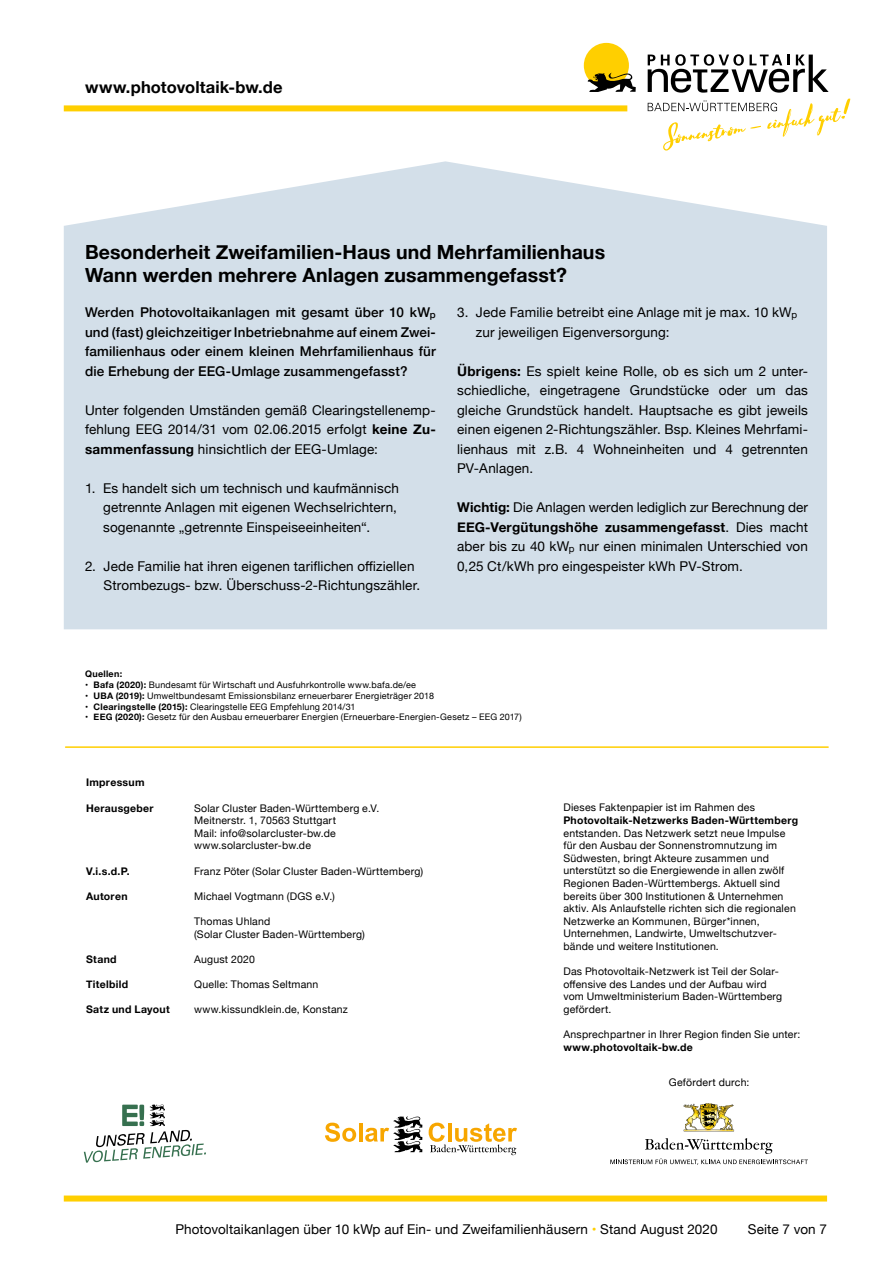
<style>
.page{position:relative;width:893px;height:1263px;background:#fff}
.page>*{position:absolute;margin:0;border:0;box-sizing:border-box;transform-origin:0 0}
.t1{font:700 19.5px/23.4px "Helvetica Neue";letter-spacing:.005em;color:#000}
.t2{font:700 16.5px "Helvetica Neue";letter-spacing:.005em;color:#000}
.t3{font:13.5px/19.5px "Helvetica Neue";letter-spacing:.01em;color:#000;text-align:justify}
.t4{font:500 13.5px/19.5px "Helvetica Neue";letter-spacing:.01em;color:#000;text-align:justify}
.t5{font:10.5px/12.6px "Helvetica Neue";letter-spacing:.02em;color:#000}
.t6{font:700 10.5px "Helvetica Neue";letter-spacing:.025em;color:#000}
.t7{font:9px "Helvetica Neue";letter-spacing:.025em;color:#000}
.t8{font:700 9px "Helvetica Neue";letter-spacing:.03em;color:#000}
.s1{font-size:9.6px}
.s2{font-weight:700}
.s3{color:#ffcf00}
</style>
<div class="page">
<div style="left:67px;top:1195px;width:757px;height:6px;background:#ffcf00"></div>
<div style="left:67px;top:105px;width:557px;height:6px;background:#ffcf00"></div>
<div style="left:584px;top:43px;width:45px;height:45px;background:#ffcf00;border-radius:50%"></div>
<svg style="left:588px;top:73px;width:48px;height:19px"></svg>
<svg style="left:648px;top:54px;width:181px;height:39px"></svg>
<svg style="left:648px;top:99px;width:202px;height:52px"></svg>
<hr style="left:66px;top:746px;width:762px;height:2px;background:#ffcf00">
<svg style="left:325px;top:1122px;width:31px;height:20px"></svg>
<hr style="left:359px;top:1123px;width:3px;height:18px;background:#f7a600">
<svg style="left:429px;top:1122px;width:88px;height:33px"></svg>
<svg style="left:365px;top:1116px;width:57px;height:36px"></svg>
<svg style="left:683px;top:1103px;width:51px;height:28px"></svg>
<svg style="left:610px;top:1138px;width:198px;height:27px"></svg>
<svg style="left:84px;top:1104px;width:122px;height:59px"></svg>
<svg style="left:64px;top:161px;width:763px;height:468px;background:#d6e1ea"></svg>
<p class="t2" style="left:85px;top:74px;width:199px">www.photovoltaik-bw.de</p>
<h1 class="t1" style="left:85px;top:241px;width:522px">Besonderheit Zweifamilien-Haus und Mehrfamilienhaus<br>Wann werden mehrere Anlagen zusammengefasst?</h1>
<p class="t3" style="left:476px;top:304px;width:323px;text-indent:-19px">3. Jede Familie betreibt eine Anlage mit je max. 10 kW<span class="s1">p </span>zur jeweiligen Eigenversorgung:</p>
<p class="t3" style="left:457px;top:362px;width:352px"><span class="s2">Übrigens:</span> Es spielt keine Rolle, ob es sich um 2 unter&shy;schiedliche, eingetragene Grundstücke oder um das gleiche Grundstück handelt. Hauptsache es gibt jeweils einen eigenen 2-Richtungszähler. Bsp. Kleines Mehrfami&shy;lienhaus mit z.B. 4 Wohneinheiten und 4 getrennten PV-Anlagen.</p>
<p class="t3" style="left:457px;top:498px;width:352px"><span class="s2">Wichtig:</span> Die Anlagen werden lediglich zur Berechnung der <span class="s2">EEG-Vergütungshöhe zusammengefasst</span>. Dies macht aber bis zu 40 kW<span class="s1">p</span> nur einen minimalen Unterschied von 0,25 Ct/kWh pro eingespeister kWh PV-Strom.</p>
<p class="t4" style="left:85px;top:302px;width:352px">Werden Photovoltaikanlagen mit gesamt über 10 kW<span class="s1">p </span>und (fast) gleichzeitiger Inbetriebnahme auf einem Zwei&shy;familienhaus oder einem kleinen Mehrfamilienhaus für die Erhebung der EEG-Umlage zusammengefasst?</p>
<p class="t3" style="left:85px;top:401px;width:352px">Unter folgenden Umständen gemäß Clearingstellenemp&shy;fehlung EEG 2014/31 vom 02.06.2015 erfolgt <span class="s2">keine Zu&shy;sammenfassung</span> hinsichtlich der EEG-Umlage:</p>
<p class="t3" style="left:103px;top:479px;width:297px;text-align:left;text-indent:-18px">1. Es handelt sich um technisch und kaufmännisch getrennte Anlagen mit eigenen Wechselrichtern, sogenannte „getrennte Einspeiseeinheiten“.</p>
<p class="t3" style="left:104px;top:557px;width:318px;text-indent:-19px">2. Jede Familie hat ihren eigenen tariflichen offiziellen<br>Strombezugs- bzw. Überschuss-2-Richtungszähler.</p>
<p class="t8" style="left:85px;top:667px;width:39px">Quellen:</p>
<p class="t7" style="left:85px;top:678px;width:332px"><span class="s2">• Bafa (2020):</span> Bundesamt für Wirtschaft und Ausfuhrkontrolle www.bafa.de/ee</p>
<p class="t7" style="left:85px;top:689px;width:350px"><span class="s2">• UBA (2019):</span> Umweltbundesamt Emissionsbilanz erneuerbarer Energieträger 2018</p>
<p class="t7" style="left:85px;top:700px;width:272px"><span class="s2">• Clearingstelle (2015):</span> Clearingstelle EEG Empfehlung 2014/31</p>
<p class="t7" style="left:85px;top:711px;width:438px"><span class="s2">• EEG (2020):</span> Gesetz für den Ausbau erneuerbarer Energien (Erneuerbare-Energien-Gesetz – EEG 2017)</p>
<p class="t6" style="left:86px;top:774px;width:60px">Impressum</p>
<p class="t6" style="left:86px;top:799px;width:69px">Herausgeber</p>
<p class="t5" style="left:194px;top:802px;width:187px">Solar Cluster Baden-Württemberg e.V.<br>Meitnerstr. 1, 70563 Stuttgart<br>Mail: info@solarcluster-bw.de www.solarcluster-bw.de</p>
<p class="t6" style="left:86px;top:862px;width:45px">V.i.s.d.P.</p>
<p class="t5" style="left:194px;top:865px;width:231px">Franz Pöter (Solar Cluster Baden-Württemberg)</p>
<p class="t6" style="left:86px;top:888px;width:43px">Autoren</p>
<p class="t5" style="left:194px;top:890px;width:142px">Michael Vogtmann (DGS e.V.)</p>
<p class="t5" style="left:194px;top:915px;width:172px">Thomas Uhland<br>(Solar Cluster Baden-Württemberg)</p>
<p class="t6" style="left:86px;top:951px;width:32px">Stand</p>
<p class="t5" style="left:194px;top:953px;width:62px">August 2020</p>
<p class="t6" style="left:86px;top:976px;width:43px">Titelbild</p>
<p class="t5" style="left:194px;top:978px;width:126px">Quelle: Thomas Seltmann</p>
<p class="t6" style="left:86px;top:1001px;width:85px">Satz und Layout</p>
<p class="t5" style="left:194px;top:1004px;width:155px">www.kissundklein.de, Konstanz</p>
<p class="t5" style="left:563px;top:802px;width:193px">Dieses Faktenpapier ist im Rahmen des</p>
<p class="t6" style="left:563px;top:812px;width:236px">Photovoltaik-Netzwerks Baden-Württemberg</p>
<p class="t5" style="left:563px;top:827px;width:234px">entstanden. Das Netzwerk setzt neue Impulse für den Ausbau der Sonnenstromnutzung im Südwesten, bringt Akteure zusammen und unterstützt so die Energiewende in allen zwölf Regionen Baden-Württembergs. Aktuell sind bereits über 300 Institutionen &amp; Unternehmen aktiv. Als Anlaufstelle richten sich die regionalen Netzwerke an Kommunen, Bürger*innen, Unternehmen, Landwirte, Umweltschutzver&shy;bände und weitere Institutionen.</p>
<p class="t5" style="left:563px;top:966px;width:220px">Das Photovoltaik-Netzwerk ist Teil der Solar&shy;offensive des Landes und der Aufbau wird vom Umweltministerium Baden-Württemberg gefördert.</p>
<p class="t5" style="left:563px;top:1029px;width:238px">Ansprechpartner in Ihrer Region finden Sie unter:</p>
<p class="t6" style="left:563px;top:1039px;width:131px">www.photovoltaik-bw.de</p>
<p class="t5" style="left:669px;top:1076px;width:82px">Gefördert durch:</p>
<p class="t3" style="left:175px;top:1220px;width:543px">Photovoltaikanlagen über 10 kWp auf Ein- und Zweifamilienhäusern <span class="s3">•</span> Stand August 2020</p>
<p class="t3" style="left:748px;top:1220px;width:81px">Seite 7 von 7</p>
</div>
